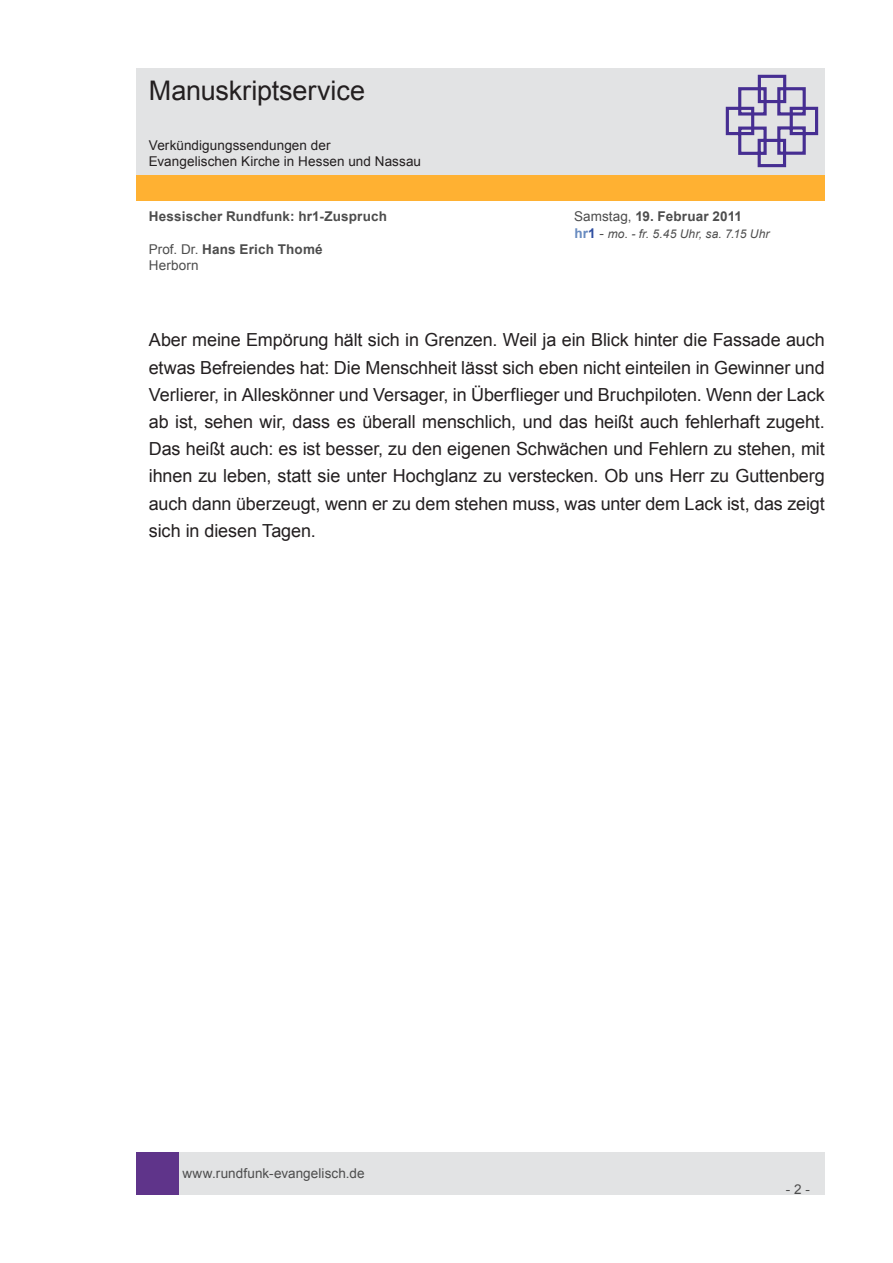
<style>
.page{position:relative;width:893px;height:1263px;background:#fff}
.page>*{position:absolute;margin:0;border:0;box-sizing:border-box;transform-origin:0 0}
.t1{font:27px "Arial";letter-spacing:-.005em;color:#231f20}
.t2{font:18px/27.2px "Arial";letter-spacing:-.005em;color:#231f20;text-align:justify}
.t3{font:13.5px/16.2px "Arial";letter-spacing:.005em;color:#231f20}
.t4{font:13.5px/16.2px "Arial";letter-spacing:.005em;color:#4d4d4d}
.t5{font:700 13.5px "Arial";letter-spacing:.015em;color:#4d4d4d}
.t6{font:italic 12px "Arial";letter-spacing:.015em;color:#4d4d4d}
.s1{font-weight:400}
.s2{font-weight:700;font-style:normal;font-size:13.5px;color:#688bc0}
.s3{font-weight:700;font-style:normal;font-size:13.5px;color:#2f4fa1}
.s4{font-style:normal;font-size:13.5px}
.s5{font-weight:700}
</style>
<div class="page">
<div style="left:179px;top:1152px;width:646px;height:43px;background:#e2e3e4"></div>
<div style="left:136px;top:1152px;width:43px;height:43px;background:#5f348a"></div>
<div style="left:136px;top:175px;width:689px;height:26px;background:#ffb132"></div>
<div style="left:136px;top:68px;width:689px;height:106px;background:#e2e3e4"></div>
<svg style="left:725px;top:74px;width:94px;height:94px"></svg>
<h1 class="t1" style="left:149px;top:73px;width:218px">Manuskriptservice</h1>
<p class="t3" style="left:149px;top:137px;width:274px">Verkündigungssendungen der<br>Evangelischen Kirche in Hessen und Nassau</p>
<p class="t5" style="left:149px;top:208px;width:240px">Hessischer Rundfunk: hr1-Zuspruch</p>
<p class="t5" style="left:574px;top:208px;width:169px"><span class="s1">Samstag,</span> 19. Februar 2011</p>
<p class="t6" style="left:574px;top:226px;width:197px"><span class="s2">hr</span><span class="s3">1</span> <span class="s4">-</span> mo. - fr. 5.45 Uhr, sa. 7.15 Uhr</p>
<p class="t4" style="left:149px;top:241px;width:175px">Prof. Dr. <span class="s5">Hans Erich Thomé<br></span>Herborn</p>
<p class="t2" style="left:149px;top:327px;width:677px">Aber meine Empörung hält sich in Grenzen. Weil ja ein Blick hinter die Fassade auch etwas Befreiendes hat: Die Menschheit lässt sich eben nicht einteilen in Gewinner und Verlierer, in Alleskönner und Versager, in Überflieger und Bruchpiloten. Wenn der Lack ab ist, sehen wir, dass es überall menschlich, und das heißt auch fehlerhaft zugeht.<br>Das heißt auch: es ist besser, zu den eigenen Schwächen und Fehlern zu stehen, mit ihnen zu leben, statt sie unter Hochglanz zu verstecken. Ob uns Herr zu Guttenberg auch dann überzeugt, wenn er zu dem stehen muss, was unter dem Lack ist, das zeigt sich in diesen Tagen.</p>
<p class="t4" style="left:182px;top:1165px;width:184px">www.rundfunk-evangelisch.de</p>
<p class="t4" style="left:786px;top:1181px;width:26px">- 2 -</p>
</div>
